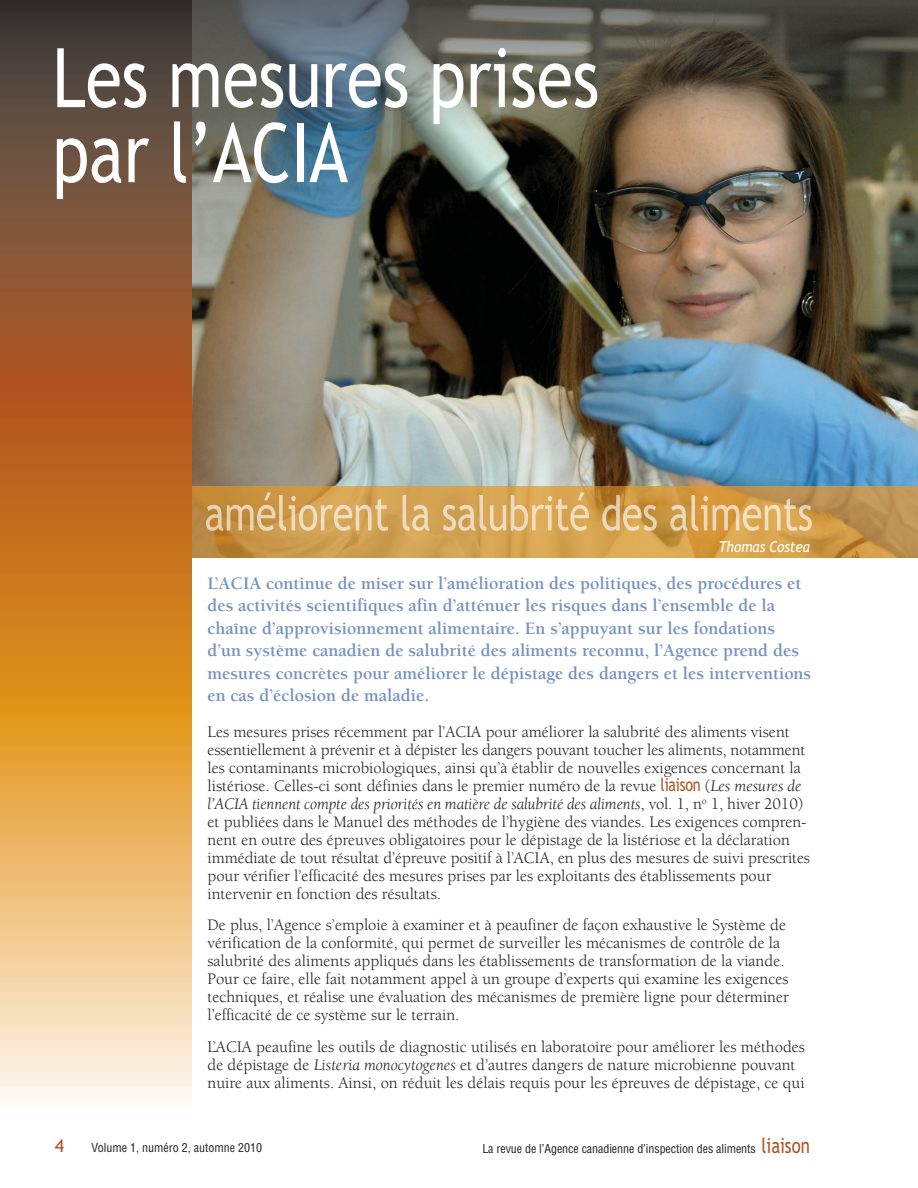
<style>
.page{position:relative;width:918px;height:1188px;background:#fff}
.page>*{position:absolute;margin:0;border:0;box-sizing:border-box;transform-origin:0 0}
.t1{font:82.2px/75px "Trebuchet MS";color:#fff;scale:.8 1}
.t2{font:700 18px/22.5px "Berkeley";color:#7592c1}
.t3{font:18px "Trebuchet MS";color:#b0511f}
.t4{font:16.5px/18px "Berkeley";color:#231f20}
.t5{font:italic 15px "Trebuchet MS";color:#fff;scale:.9 1}
.t6{font:condensed 12px "Helvetica";letter-spacing:-.005em;color:#231f20}
.s1{font-family:"Trebuchet MS";font-size:18px;color:#b0511f}
.s2{font-style:italic}
.s3{font-family:"Trebuchet MS";font-stretch:normal;font-size:21px;color:#b0511f}
</style>
<div class="page">
<img style="left:192px;top:130px;width:726px;height:356px">
<svg style="left:0;top:0;width:192px;height:384px;background:#744e36"></svg>
<div style="left:0;top:384px;width:192px;height:330px;background:linear-gradient(to bottom,#af5120,#df941b)"></div>
<div style="left:0;top:714px;width:192px;height:393px;background:linear-gradient(to bottom,#e3951a,#fef6f2)"></div>
<img style="left:192px;top:0;width:726px;height:130px">
<img style="left:192px;top:486px;width:726px;height:72px">
<img style="left:206px;top:492px;width:250px;height:39px">
<h1 class="t1" style="left:53px;top:48px;width:685px">Les mesures prises par l’ACIA</h1>
<p class="t5" style="left:719px;top:541px;width:103px">Thomas Costea</p>
<p class="t2" style="left:207px;top:573px;width:605px">L’ACIA continue de miser sur l’amélioration des politiques, des procédures et des activités scientifiques afin d’atténuer les risques dans l’ensemble de la chaîne d’approvisionnement alimentaire. En s’appuyant sur les fondations d’un système canadien de salubrité des aliments reconnu, l’Agence prend des mesures concrètes pour améliorer le dépistage des dangers et les interventions en cas d’éclosion de maladie.</p>
<p class="t4" style="left:207px;top:724px;width:604px">Les mesures prises récemment par l’ACIA pour améliorer la salubrité des aliments visent essentiellement à prévenir et à dépister les dangers pouvant toucher les aliments, notamment les contaminants microbiologiques, ainsi qu’à établir de nouvelles exigences concernant la listériose. Celles-ci sont définies dans le premier numéro de la revue <span class="s1">liaison</span> (<span class="s2">Les mesures de l’ACIA tiennent compte des priorités en matière de salubrité des aliments</span>, vol. 1, n<sup>o</sup> 1, hiver 2010) et publiées dans le Manuel des méthodes de l’hygiène des viandes. Les exigences compren&shy;nent en outre des épreuves obligatoires pour le dépistage de la listériose et la déclaration immédiate de tout résultat d’épreuve positif à l’ACIA, en plus des mesures de suivi prescrites pour vérifier l’efficacité des mesures prises par les exploitants des établissements pour intervenir en fonction des résultats.</p>
<p class="t4" style="left:207px;top:917px;width:583px">De plus, l’Agence s’emploie à examiner et à peaufiner de façon exhaustive le Système de vérification de la conformité, qui permet de surveiller les mécanismes de contrôle de la salubrité des aliments appliqués dans les établissements de transformation de la viande.<br>Pour ce faire, elle fait notamment appel à un groupe d’experts qui examine les exigences techniques, et réalise une évaluation des mécanismes de première ligne pour déterminer l’efficacité de ce système sur le terrain.</p>
<p class="t4" style="left:207px;top:1039px;width:599px">L’ACIA peaufine les outils de diagnostic utilisés en laboratoire pour améliorer les méthodes de dépistage de <span class="s2">Listeria monocytogenes</span> et d’autres dangers de nature microbienne pouvant nuire aux aliments. Ainsi, on réduit les délais requis pour les épreuves de dépistage, ce qui</p>
<p class="t3" style="left:55px;top:1139px;width:11px">4</p>
<p class="t6" style="left:91px;top:1143px;width:172px">Volume 1, numéro 2, automne 2010</p>
<p class="t6" style="left:482px;top:1144px;width:329px">La revue de l’Agence canadienne d’inspection des aliments <span class="s3">liaison</span></p>
</div>
